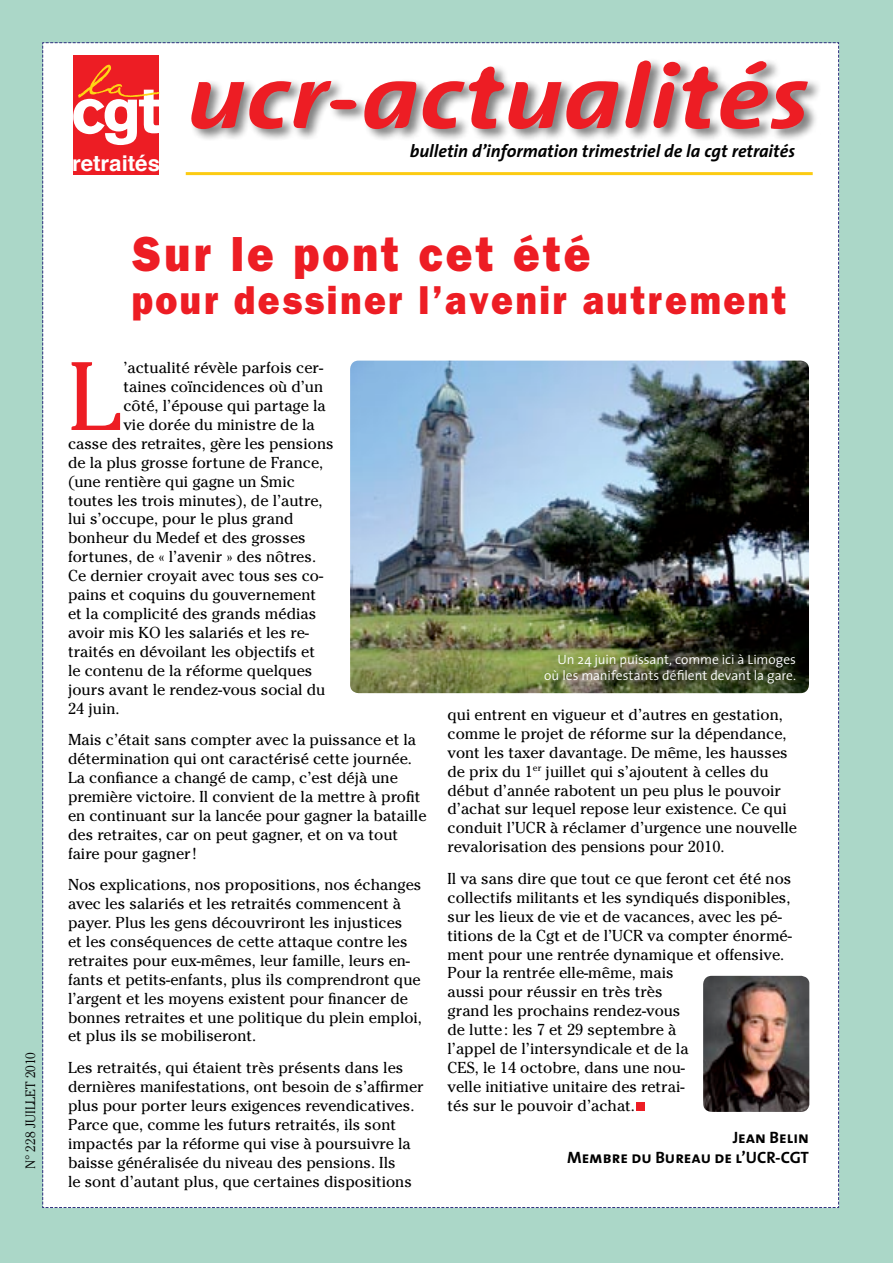
<style>
.page{position:relative;width:893px;height:1263px;background:#abd7c8}
.page>*{position:absolute;margin:0;border:0;box-sizing:border-box;transform-origin:0 0}
.EDITO_texte{font:96.45px "Cheltenham";color:#ed1d24}
.EDITO_titre{font:800 49.5px "Franklin Gothic";letter-spacing:.07em;color:#ed1d24;scale:.9 1}
.EDITO_titre-2{font:800 40.5px "Franklin Gothic";letter-spacing:.07em;color:#ed1d24;scale:.9 1}
.t1{font:700 21.75px "Helvetica";color:#fff}
.t2{font:italic 700 17.7px "The Sans";color:#000}
._06e_Signature{font:16.5px "The Sans Bold Caps";color:#000}
.EDITO_texte-2{font:15.75px/18.9px "Cheltenham";color:#000}
.légende{font:300 13.5px/16.2px "The Sans";color:#fff;text-align:right}
.t3{font:300 13.5px "Cheltenham";color:#000}
</style>
<div class="page">
<div style="left:42px;top:42px;width:797px;height:1166px;background:#fff"></div>
<hr style="left:186px;top:172px;width:627px;height:3px;background:#fccb12">
<div style="left:637px;top:1103px;width:8px;height:8px;background:#ed1d24"></div>
<img style="left:703px;top:976px;width:106px;height:136px">
<img style="left:350px;top:361px;width:459px;height:332px">
<p class="t3" style="left:23px;top:1169px;width:119px;rotate:-90deg">N° 228 JUILLET 2010</p>
<p class="t1" style="left:72px;top:146px;width:89px">retraités</p>
<p class="t2" style="left:410px;top:137px;width:387px">bulletin d’information trimestriel de la cgt retraités</p>
<p class="EDITO_titre" style="left:132px;top:224px;width:511px">Sur le pont cet été</p>
<p class="EDITO_titre-2" style="left:132px;top:276px;width:729px">pour dessiner l’avenir autrement</p>
<p class="EDITO_texte" style="left:68px;top:340px;width:55px">L</p>
<p class="EDITO_texte-2" style="left:123px;top:358px;width:201px">’actualité révèle parfois cer-</p>
<p class="EDITO_texte-2" style="left:123px;top:377px;width:201px">taines coïncidences où d’un</p>
<p class="EDITO_texte-2" style="left:123px;top:396px;width:204px">côté, l’épouse qui partage la</p>
<p class="EDITO_texte-2" style="left:123px;top:415px;width:193px">vie dorée du ministre de la</p>
<p class="EDITO_texte-2" style="left:68px;top:434px;width:267px">casse des retraites, gère les pensions</p>
<p class="EDITO_texte-2" style="left:68px;top:453px;width:257px">de la plus grosse fortune de France,</p>
<p class="EDITO_texte-2" style="left:68px;top:472px;width:228px">(une rentière qui gagne un Smic</p>
<p class="EDITO_texte-2" style="left:68px;top:491px;width:256px">toutes les trois minutes), de l’autre,</p>
<p class="EDITO_texte-2" style="left:68px;top:510px;width:227px">lui s’occupe, pour le plus grand</p>
<p class="EDITO_texte-2" style="left:68px;top:529px;width:239px">bonheur du Medef et des grosses</p>
<p class="EDITO_texte-2" style="left:68px;top:547px;width:250px">fortunes, de « l’avenir » des nôtres.</p>
<p class="EDITO_texte-2" style="left:68px;top:566px;width:257px">Ce dernier croyait avec tous ses co-</p>
<p class="EDITO_texte-2" style="left:68px;top:585px;width:250px">pains et coquins du gouvernement</p>
<p class="EDITO_texte-2" style="left:68px;top:604px;width:250px">et la complicité des grands médias</p>
<p class="EDITO_texte-2" style="left:68px;top:623px;width:242px">avoir mis KO les salariés et les re-</p>
<p class="EDITO_texte-2" style="left:68px;top:642px;width:248px">traités en dévoilant les objectifs et</p>
<p class="EDITO_texte-2" style="left:68px;top:661px;width:246px">le contenu de la réforme quelques</p>
<p class="EDITO_texte-2" style="left:68px;top:680px;width:259px">jours avant le rendez-vous social du</p>
<p class="EDITO_texte-2" style="left:68px;top:699px;width:53px">24 juin.</p>
<p class="EDITO_texte-2" style="left:68px;top:730px;width:360px">Mais c’était sans compter avec la puissance et la détermination qui ont caractérisé cette journée.<br>La confiance a changé de camp, c’est déjà une première victoire. Il convient de la mettre à profit en continuant sur la lancée pour gagner la bataille des retraites, car on peut gagner, et on va tout faire pour gagner !</p>
<p class="EDITO_texte-2" style="left:68px;top:875px;width:355px">Nos explications, nos propositions, nos échanges avec les salariés et les retraités commencent à payer. Plus les gens découvriront les injustices<br>et les conséquences de cette attaque contre les retraites pour eux-mêmes, leur famille, leurs en&shy;fants et petits-enfants, plus ils comprendront que l’argent et les moyens existent pour financer de bonnes retraites et une politique du plein emploi, et plus ils se mobiliseront.</p>
<p class="EDITO_texte-2" style="left:68px;top:1058px;width:357px">Les retraités, qui étaient très présents dans les dernières manifestations, ont besoin de s’affirmer plus pour porter leurs exigences revendicatives.<br>Parce que, comme les futurs retraités, ils sont impactés par la réforme qui vise à poursuivre la baisse généralisée du niveau des pensions. Ils<br>le sont d’autant plus, que certaines dispositions</p>
<p class="légende" style="left:544px;top:651px;width:253px">Un 24 juin puissant, comme ici à Limoges où les manifestants défilent devant la gare.</p>
<p class="EDITO_texte-2" style="left:448px;top:705px;width:351px">qui entrent en vigueur et d’autres en gestation, comme le projet de réforme sur la dépendance, vont les taxer davantage. De même, les hausses de prix du 1<sup>er</sup> juillet qui s’ajoutent à celles du début d’année rabotent un peu plus le pouvoir d’achat sur lequel repose leur existence. Ce qui conduit l’UCR à réclamer d’urgence une nouvelle revalorisation des pensions pour 2010.</p>
<p class="EDITO_texte-2" style="left:448px;top:869px;width:346px">Il va sans dire que tout ce que feront cet été nos collectifs militants et les syndiqués disponibles, sur les lieux de vie et de vacances, avec les pé&shy;titions de la Cgt et de l’UCR va compter énormé&shy;ment pour une rentrée dynamique et offensive.<br>Pour la rentrée elle-même, mais<br>aussi pour réussir en très très<br>grand les prochains rendez-vous<br>de lutte: les 7 et 29 septembre à<br>l’appel de l’intersyndicale et de la<br>CES, le 14 octobre, dans une nou-<br>velle initiative unitaire des retrai-<br>tés sur le pouvoir d’achat.</p>
<p class="_06e_Signature" style="left:733px;top:1124px;width:78px">Jean Belin</p>
<p class="_06e_Signature" style="left:567px;top:1144px;width:243px">Membre du Bureau de l’UCR-CGT</p>
</div>
